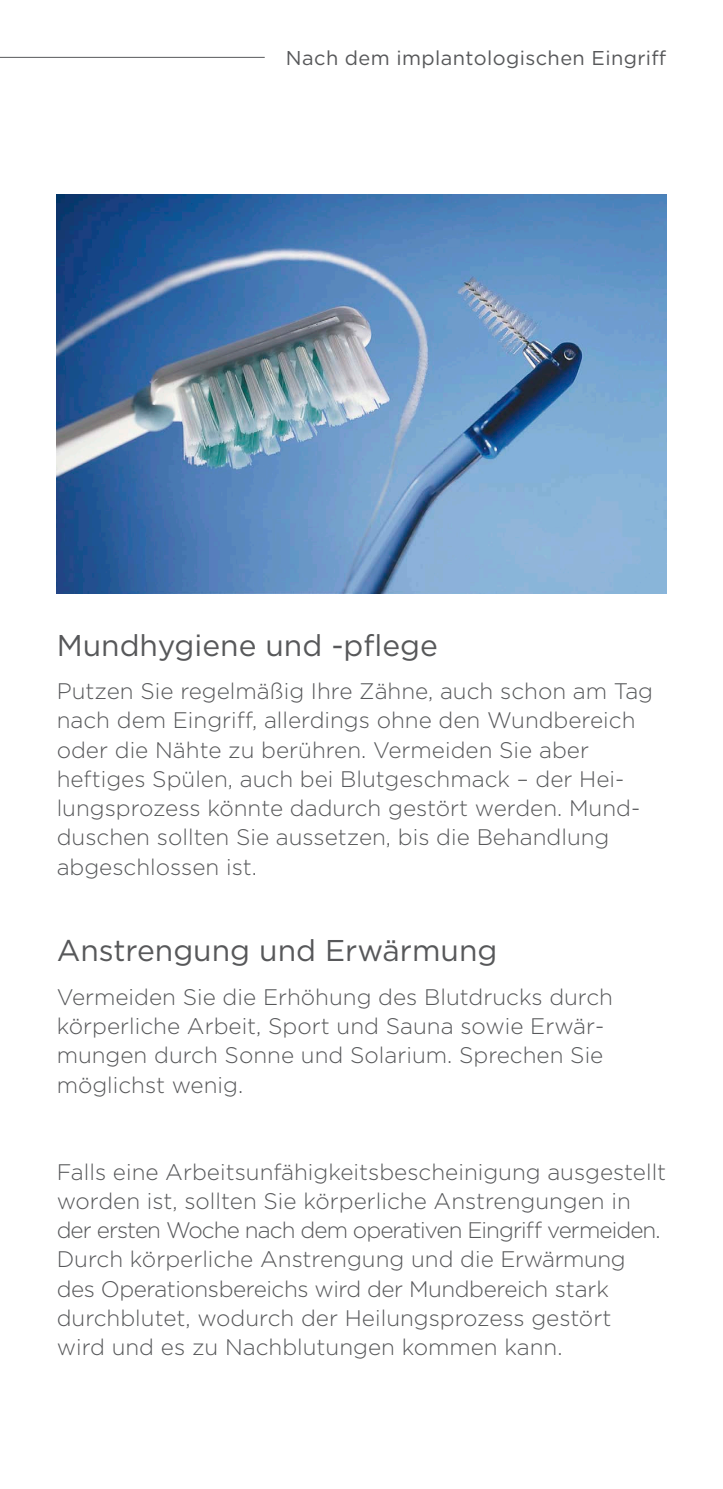
<style>
.page{position:relative;width:723px;height:1489px;background:#fff}
.page>*{position:absolute;margin:0;border:0;box-sizing:border-box;transform-origin:0 0}
.t1{font:30px "Gotham";color:#57585a}
.t2{font:300 22.5px/29.2px "Gotham";color:#57585a}
.t3{font:20px "Gotham";letter-spacing:.02em;color:#57585a}
</style>
<div class="page">
<hr style="left:0;top:57px;width:265px;height:1px;background:#57585a">
<img style="left:56px;top:195px;width:610px;height:399px">
<p class="t3" style="left:286px;top:45px;width:382px">Nach dem implantologischen Eingriff</p>
<h1 class="t1" style="left:57px;top:625px;width:383px">Mundhygiene und -pflege</h1>
<p class="t2" style="left:57px;top:675px;width:598px">Putzen Sie regelmäßig Ihre Zähne, auch schon am Tag nach dem Eingriff, allerdings ohne den Wundbereich oder die Nähte zu berühren. Vermeiden Sie aber heftiges Spülen, auch bei Blutgeschmack – der Hei&shy;lungsprozess könnte dadurch gestört werden. Mund&shy;duschen sollten Sie aussetzen, bis die Behandlung abgeschlossen ist.</p>
<h1 class="t1" style="left:57px;top:931px;width:442px">Anstrengung und Erwärmung</h1>
<p class="t2" style="left:57px;top:981px;width:558px">Vermeiden Sie die Erhöhung des Blutdrucks durch körperliche Arbeit, Sport und Sauna sowie Erwär&shy;mungen durch Sonne und Solarium. Sprechen Sie möglichst wenig.</p>
<p class="t2" style="left:57px;top:1156px;width:611px">Falls eine Arbeitsunfähigkeitsbescheinigung ausgestellt worden ist, sollten Sie körperliche Anstrengungen in der ersten Woche nach dem operativen Eingriff vermeiden.<br>Durch körperliche Anstrengung und die Erwärmung des Operationsbereichs wird der Mundbereich stark durchblutet, wodurch der Heilungsprozess gestört<br>wird und es zu Nachblutungen kommen kann.</p>
</div>
